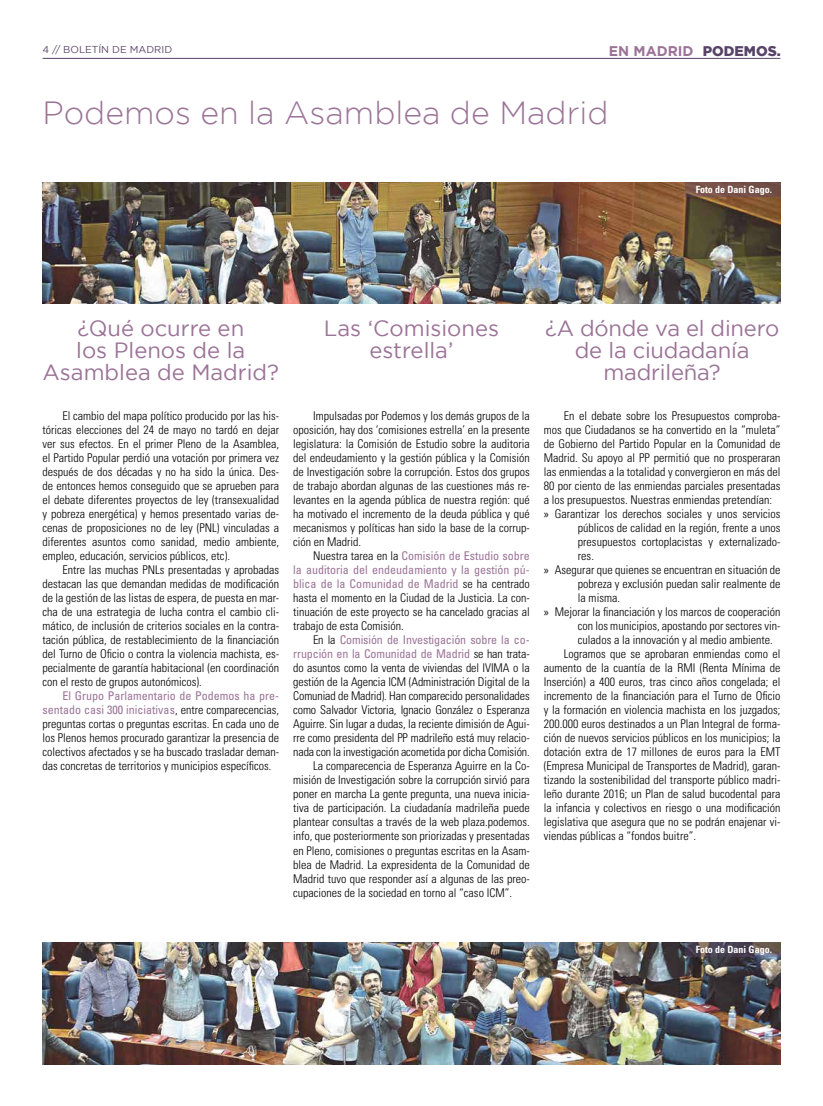
<style>
.page{position:relative;width:823px;height:1106px;background:#fff}
.page>*{position:absolute;margin:0;border:0;box-sizing:border-box;transform-origin:0 0}
.t1{font:300 32px "Gotham";color:#9b7397}
.t2{font:22px/22px "Gotham";color:#9b7397;text-align:center}
.t3{font:900 14px "Gotham";color:#594469}
.t4{font:700 14px "Gotham";color:#9b7397}
.t5{font:300 condensed 12px/14px "Univers LT Std";color:#000;text-align:justify}
.t6{font:condensed 12px "Univers LT Std";letter-spacing:-.01em;color:#9b7397}
.t7{font:700 condensed 10px "Univers LT Std";color:#fff}
.t8{font:10px "Gotham";color:#594469}
.s1{font-weight:400;color:#9b7397}
.s2{font-weight:300;color:#000}
.s3{font-family:"Myriad Pro";font-weight:400;font-stretch:normal}
</style>
<div class="page">
<hr style="left:43px;top:58px;width:737px;height:1px;background:#594469">
<img style="left:43px;top:182px;width:737px;height:122px">
<img style="left:43px;top:942px;width:737px;height:122px">
<svg style="left:684px;top:182px;width:96px;height:14px"></svg>
<svg style="left:684px;top:942px;width:96px;height:14px"></svg>
<p class="t8" style="left:43px;top:43px;width:131px">4 // Bolet ín de Madrid</p>
<p class="t3" style="left:702px;top:41px;width:44px">PODEMOS</p>
<p class="t3" style="left:776px;top:41px;width:5px">.</p>
<p class="t4" style="left:608px;top:42px;width:86px">EN MADRID</p>
<h1 class="t1" style="left:43px;top:92px;width:567px">Podemos en la Asamblea de Madrid</h1>
<p class="t7" style="left:695px;top:183px;width:78px">Foto de Dani Gago.</p>
<h2 class="t2" style="left:43px;top:317px;width:238px">¿Qué ocurre en<br>los Plenos de la<br>Asamblea de Madrid?</h2>
<p class="t5" style="left:43px;top:409px;width:238px;text-indent:20px">El cambio del mapa político producido por las his&shy;tóricas elecciones del 24 de mayo no tardó en dejar ver sus efectos. En el primer Pleno de la Asamblea, el Partido Popular perdió una votación por primera vez después de dos décadas y no ha sido la única. Des&shy;de entonces hemos conseguido que se aprueben para el debate diferentes proyectos de ley (transexualidad y pobreza energética) y hemos presentado varias de&shy;cenas de proposiciones no de ley (PNL) vinculadas a diferentes asuntos como sanidad, medio ambiente, empleo, educación, servicios públicos, etc).</p>
<p class="t5" style="left:43px;top:563px;width:238px;text-indent:20px">Entre las muchas PNLs presentadas y aprobadas destacan las que demandan medidas de modificación de la gestión de las listas de espera, de puesta en mar&shy;cha de una estrategia de lucha contra el cambio cli&shy;mático, de inclusión de criterios sociales en la contra&shy;tación pública, de restablecimiento de la financiación del Turno de Oficio o contra la violencia machista, es&shy;pecialmente de garantía habitacional (en coordinación con el resto de grupos autonómicos).</p>
<p class="t5" style="left:43px;top:689px;width:238px;text-indent:20px"><span class="s1">El Grupo Parlamentario de Podemos ha pre&shy;sentado casi 300 iniciativas</span>, entre comparecencias, preguntas cortas o preguntas escritas. En cada uno de los Plenos hemos procurado garantizar la presencia de colectivos afectados y se ha buscado trasladar deman&shy;das concretas de territorios y municipios específicos.</p>
<h2 class="t2" style="left:324px;top:317px;width:176px">Las ‘Comisiones estrella’</h2>
<p class="t5" style="left:293px;top:409px;width:238px;text-indent:20px">Impulsadas por Podemos y los demás grupos de la oposición, hay dos ‘comisiones estrella’ en la presente legislatura: la Comisión de Estudio sobre la auditoria del endeudamiento y la gestión pública y la Comisión de Investigación sobre la corrupción. Estos dos grupos de trabajo abordan algunas de las cuestiones más re&shy;levantes en la agenda pública de nuestra región: qué ha motivado el incremento de la deuda pública y qué mecanismos y políticas han sido la base de la corrup&shy;ción en Madrid.</p>
<p class="t5" style="left:293px;top:549px;width:238px;text-indent:20px">Nuestra tarea en la <span class="s1">Comisión de Estudio sobre la auditoria del endeudamiento y la gestión pú&shy;blica de la Comunidad de Madrid</span> se ha centrado hasta el momento en la Ciudad de la Justicia. La con&shy;tinuación de este proyecto se ha cancelado gracias al trabajo de esta Comisión.</p>
<p class="t6" style="left:313px;top:632px;width:218px"><span class="s2">En la</span> Comisión de Investigación sobre la co-</p>
<p class="t6" style="left:293px;top:646px;width:238px">rrupción en la Comunidad de Madrid <span class="s2">se han trata-</span></p>
<p class="t5" style="left:293px;top:661px;width:238px">do asuntos como la venta de viviendas del IVIMA o la</p>
<p class="t5" style="left:293px;top:675px;width:238px">gestión de la Agencia ICM (Administración Digital de la</p>
<p class="t5" style="left:293px;top:689px;width:238px">Comuniad de Madrid). Han comparecido personalidades</p>
<p class="t5" style="left:293px;top:703px;width:238px">como Salvador Victoria, Ignacio González o Esperanza</p>
<p class="t5" style="left:293px;top:717px;width:238px">Aguirre. Sin lugar a dudas, la reciente dimisión de Agui-</p>
<p class="t5" style="left:293px;top:731px;width:238px">rre como presidenta del PP madrileño está muy relacio-</p>
<p class="t5" style="left:293px;top:745px;width:238px">nada con la investigación acometida por dicha Comisión.</p>
<p class="t5" style="left:313px;top:759px;width:218px">La comparecencia de Esperanza Aguirre en la Co-</p>
<p class="t5" style="left:293px;top:773px;width:238px">misión de Investigación sobre la corrupción sirvió para</p>
<p class="t5" style="left:293px;top:787px;width:238px">poner en marcha La gente pregunta, una nueva inicia-</p>
<p class="t5" style="left:293px;top:801px;width:238px">tiva de participación. La ciudadanía madrileña puede</p>
<p class="t5" style="left:293px;top:815px;width:238px">plantear consultas a través de la web plaza.podemos.</p>
<p class="t5" style="left:293px;top:829px;width:238px">info, que posteriormente son priorizadas y presentadas</p>
<p class="t5" style="left:293px;top:843px;width:238px">en Pleno, comisiones o preguntas escritas en la Asam-</p>
<p class="t5" style="left:293px;top:857px;width:238px">blea de Madrid. La expresidenta de la Comunidad de</p>
<p class="t5" style="left:293px;top:871px;width:238px">Madrid tuvo que responder así a algunas de las preo-</p>
<p class="t5" style="left:293px;top:885px;width:220px">cupaciones de la sociedad en torno al “caso ICM”.</p>
<h2 class="t2" style="left:544px;top:317px;width:235px">¿A dónde va el dinero de la ciudadanía madrileña?</h2>
<p class="t5" style="left:563px;top:409px;width:218px">En el debate sobre los Presupuestos comproba-</p>
<p class="t5" style="left:543px;top:423px;width:238px">mos que Ciudadanos se ha convertido en la “muleta”</p>
<p class="t5" style="left:543px;top:437px;width:238px">de Gobierno del Partido Popular en la Comunidad de</p>
<p class="t5" style="left:543px;top:451px;width:238px">Madrid. Su apoyo al PP permitió que no prosperaran</p>
<p class="t5" style="left:543px;top:465px;width:238px">las enmiendas a la totalidad y convergieron en más del</p>
<p class="t5" style="left:543px;top:479px;width:238px">80 por ciento de las enmiendas parciales presentadas</p>
<p class="t5" style="left:543px;top:493px;width:229px">a los presupuestos. Nuestras enmiendas pretendían:</p>
<p class="t5" style="left:543px;top:507px;width:238px"><span class="s3">»</span> Garantizar los derechos sociales y unos servicios</p>
<p class="t5" style="left:577px;top:521px;width:204px">públicos de calidad en la región, frente a unos</p>
<p class="t5" style="left:577px;top:535px;width:204px">presupuestos cortoplacistas y externalizado-</p>
<p class="t5" style="left:577px;top:549px;width:17px">res.</p>
<p class="t5" style="left:543px;top:563px;width:238px"><span class="s3">»</span> Asegurar que quienes se encuentran en situación de</p>
<p class="t5" style="left:577px;top:577px;width:204px">pobreza y exclusión puedan salir realmente de</p>
<p class="t5" style="left:577px;top:591px;width:43px">la misma.</p>
<p class="t5" style="left:543px;top:605px;width:238px"><span class="s3">»</span> Mejorar la financiación y los marcos de cooperación</p>
<p class="t5" style="left:577px;top:619px;width:204px">con los municipios, apostando por sectores vin-</p>
<p class="t5" style="left:577px;top:633px;width:196px">culados a la innovación y al medio ambiente.</p>
<p class="t5" style="left:563px;top:647px;width:218px">Logramos que se aprobaran enmiendas como el</p>
<p class="t5" style="left:543px;top:661px;width:238px">aumento de la cuantía de la RMI (Renta Mínima de</p>
<p class="t5" style="left:543px;top:675px;width:238px">Inserción) a 400 euros, tras cinco años congelada; el</p>
<p class="t5" style="left:543px;top:689px;width:238px">incremento de la financiación para el Turno de Oficio</p>
<p class="t5" style="left:543px;top:703px;width:238px">y la formación en violencia machista en los juzgados;</p>
<p class="t5" style="left:543px;top:717px;width:238px">200.000 euros destinados a un Plan Integral de forma-</p>
<p class="t5" style="left:543px;top:731px;width:238px">ción de nuevos servicios públicos en los municipios; la</p>
<p class="t5" style="left:543px;top:745px;width:238px">dotación extra de 17 millones de euros para la EMT</p>
<p class="t5" style="left:543px;top:759px;width:238px">(Empresa Municipal de Transportes de Madrid), garan-</p>
<p class="t5" style="left:543px;top:773px;width:238px">tizando la sostenibilidad del transporte público madri-</p>
<p class="t5" style="left:543px;top:787px;width:238px">leño durante 2016; un Plan de salud bucodental para</p>
<p class="t5" style="left:543px;top:801px;width:238px">la infancia y colectivos en riesgo o una modificación</p>
<p class="t5" style="left:543px;top:815px;width:238px">legislativa que asegura que no se podrán enajenar vi-</p>
<p class="t5" style="left:543px;top:829px;width:153px">viendas públicas a “fondos buitre”.</p>
<p class="t7" style="left:695px;top:943px;width:78px">Foto de Dani Gago.</p>
</div>
